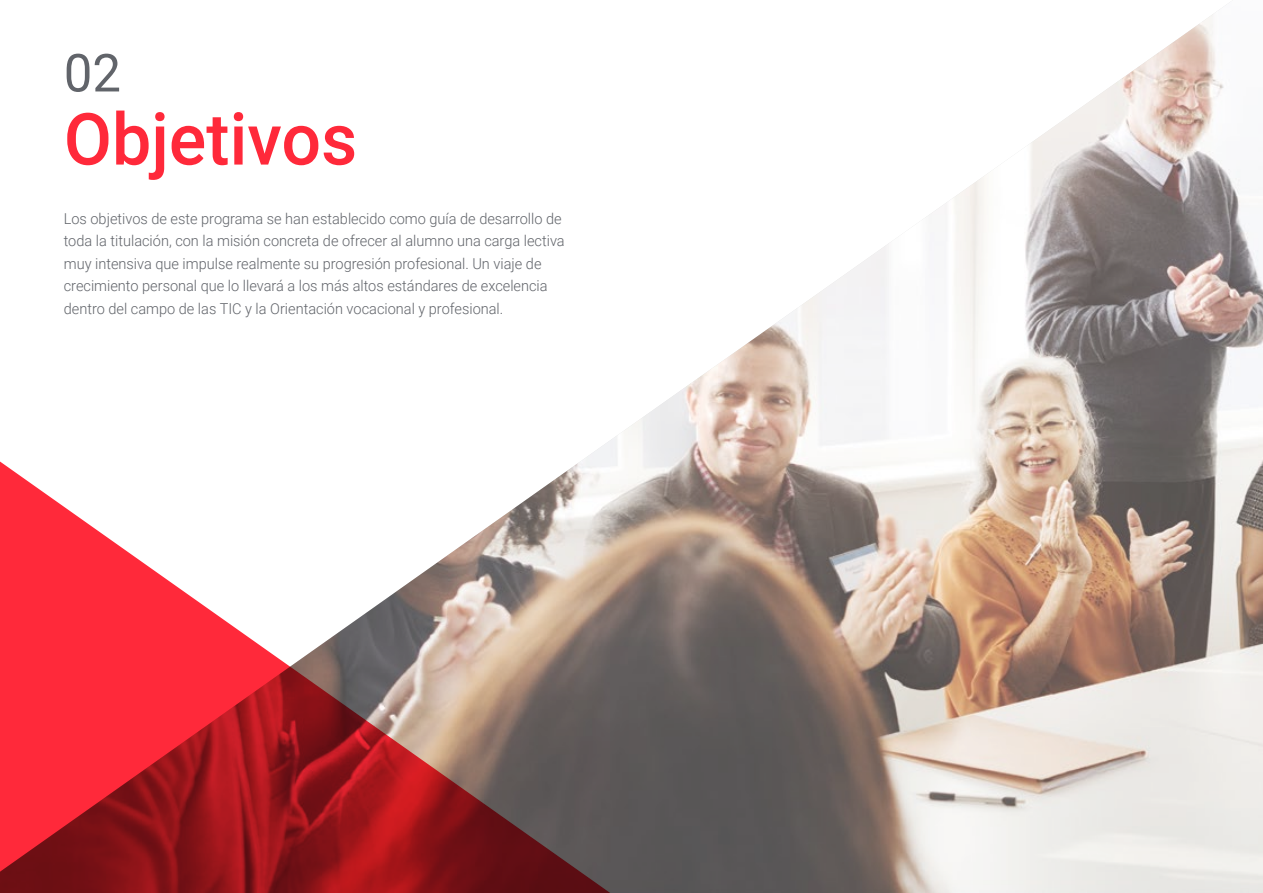
<style>
.page{position:relative;width:1263px;height:893px;background:#fff}
.page>*{position:absolute;margin:0;border:0;box-sizing:border-box;transform-origin:0 0}
.t1{font:500 72px "Roboto";color:#ff293a}
.t2{font:52.5px "Roboto";color:#61646a}
.t3{font:300 15px/22.5px "Roboto";color:#61646a}
</style>
<div class="page">
<img style="left:603px;top:14px;width:660px;height:879px">
<svg style="left:0;top:446px;width:640px;height:447px"></svg>
<h2 class="t2" style="left:64px;top:36px;width:59px">02</h2>
<h1 class="t1" style="left:64px;top:89px;width:295px">Objetivos</h1>
<p class="t3" style="left:64px;top:207px;width:502px">Los objetivos de este programa se han establecido como guía de desarrollo de toda la titulación, con la misión concreta de ofrecer al alumno una carga lectiva muy intensiva que impulse realmente su progresión profesional. Un viaje de crecimiento personal que lo llevará a los más altos estándares de excelencia dentro del campo de las TIC y la Orientación vocacional y profesional.</p>
</div>
